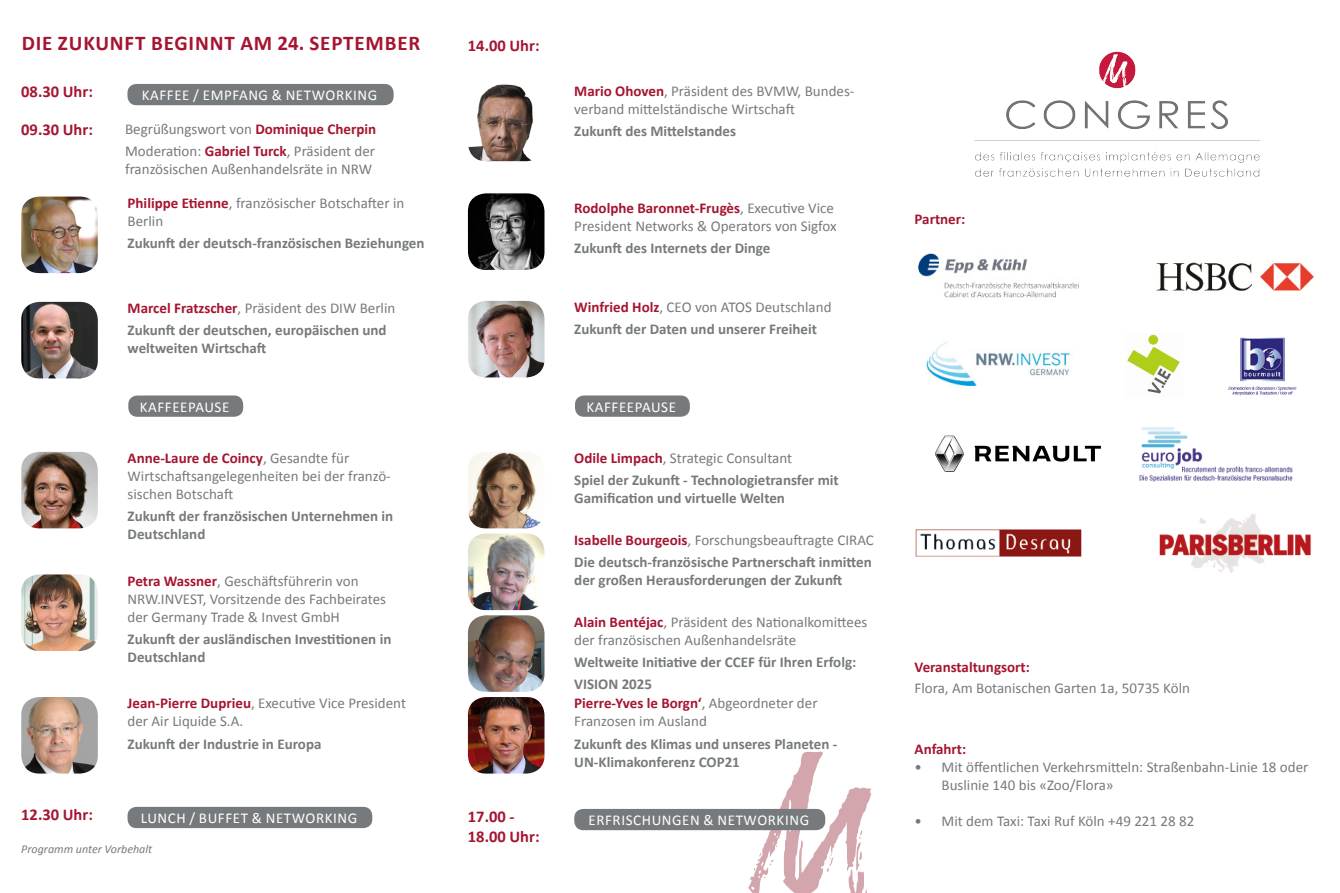
<style>
.page{position:relative;width:1340px;height:893px;background:#fff}
.page>*{position:absolute;margin:0;border:0;box-sizing:border-box;transform-origin:0 0}
.t1{font:700 21px "Calibri";letter-spacing:.04em;color:#a51531}
.t2{font:700 16.5px/19.8px "Calibri";color:#a51531}
.Paragraphe_programme{font:15px/18px "Calibri";color:#767a7c}
.Paragraphe_programme-2{font:700 15px/18px "Calibri";color:#767a7c}
.t3{font:15px "Calibri";letter-spacing:.04em;color:#fff}
.Default{font:15px/18px "Calibri";color:#767a7c}
.Titre{font:15px "Calibri";color:#767a7c}
.Titre-2{font:700 15px "Calibri";color:#a51531}
.t4{font:italic 12px "Calibri";color:#767a7c}
.s1{font-weight:700;color:#a51531}
</style>
<div class="page">
<svg style="left:747px;top:751px;width:125px;height:142px"></svg>
<div style="left:127px;top:84px;width:266px;height:21px;background:#767a7c;border-radius:9px"></div>
<div style="left:127px;top:807px;width:245px;height:21px;background:#767a7c;border-radius:9px"></div>
<div style="left:574px;top:809px;width:251px;height:21px;background:#767a7c;border-radius:9px"></div>
<div style="left:575px;top:395px;width:115px;height:22px;background:#767a7c;border-radius:9px"></div>
<div style="left:128px;top:395px;width:115px;height:22px;background:#767a7c;border-radius:9px"></div>
<img style="left:21px;top:197px;width:77px;height:76px">
<img style="left:21px;top:302px;width:77px;height:76px">
<img style="left:468px;top:301px;width:76px;height:76px">
<img style="left:21px;top:452px;width:77px;height:76px">
<img style="left:468px;top:85px;width:65px;height:76px">
<img style="left:21px;top:574px;width:77px;height:77px">
<img style="left:468px;top:615px;width:76px;height:77px">
<img style="left:468px;top:534px;width:76px;height:76px">
<img style="left:21px;top:697px;width:77px;height:77px">
<img style="left:468px;top:697px;width:76px;height:77px">
<img style="left:918px;top:253px;width:161px;height:45px">
<img style="left:1156px;top:262px;width:158px;height:29px">
<img style="left:974px;top:51px;width:286px;height:126px">
<img style="left:468px;top:193px;width:76px;height:77px">
<img style="left:468px;top:452px;width:73px;height:76px">
<img style="left:1159px;top:513px;width:152px;height:60px">
<img style="left:915px;top:529px;width:166px;height:28px">
<img style="left:926px;top:341px;width:144px;height:45px">
<img style="left:1127px;top:334px;width:53px;height:60px">
<img style="left:1139px;top:427px;width:154px;height:55px">
<svg style="left:974px;top:446px;width:126px;height:16px"></svg>
<svg style="left:935px;top:436px;width:28px;height:36px"></svg>
<img style="left:1228px;top:337px;width:69px;height:59px">
<p class="t1" style="left:22px;top:30px;width:400px">DIE ZUKUNFT BEGINNT AM 24. SEPTEMBER</p>
<p class="t2" style="left:21px;top:81px;width:73px">08.30 Uhr:</p>
<p class="t3" style="left:142px;top:86px;width:237px">KAFFEE / EMPFANG &amp; NETWORKING</p>
<p class="t2" style="left:21px;top:119px;width:73px">09.30 Uhr:</p>
<p class="Paragraphe_programme" style="left:125px;top:120px;width:253px">Begrüßungswort von <span class="s1">Dominique Cherpin</span></p>
<p class="Default" style="left:125px;top:142px;width:251px">Moderation: <span class="s1">Gabriel Turck</span>, Präsident der französischen Außenhandelsräte in NRW</p>
<p class="Paragraphe_programme" style="left:128px;top:194px;width:278px"><span class="s1">Philippe Etienne</span>, französischer Botschafter in<br>Berlin</p>
<p class="Paragraphe_programme-2" style="left:128px;top:234px;width:298px">Zukunft der deutsch-französischen Beziehungen</p>
<p class="Paragraphe_programme" style="left:128px;top:299px;width:269px"><span class="s1">Marcel Fratzscher</span>, Präsident des DIW Berlin</p>
<p class="Paragraphe_programme-2" style="left:128px;top:321px;width:260px">Zukunft der deutschen, europäischen und weltweiten Wirtschaft</p>
<p class="t2" style="left:468px;top:35px;width:73px">14.00 Uhr:</p>
<p class="Paragraphe_programme" style="left:574px;top:82px;width:282px"><span class="s1">Mario Ohoven</span>, Präsident des BVMW, Bundes&shy;verband mittelständische Wirtschaft</p>
<p class="Paragraphe_programme-2" style="left:574px;top:122px;width:163px">Zukunft des Mittelstandes</p>
<p class="Paragraphe_programme" style="left:574px;top:199px;width:264px"><span class="s1">Rodolphe Baronnet-Frugès</span>, Executive Vice<br>President Networks &amp; Operators von Sigfox</p>
<p class="Paragraphe_programme-2" style="left:574px;top:239px;width:198px">Zukunft des Internets der Dinge</p>
<p class="Paragraphe_programme" style="left:574px;top:298px;width:259px"><span class="s1">Winfried Holz</span>, CEO von ATOS Deutschland</p>
<p class="Paragraphe_programme-2" style="left:574px;top:320px;width:244px">Zukunft der Daten und unserer Freiheit</p>
<p class="t3" style="left:140px;top:397px;width:91px">KAFFEEPAUSE</p>
<p class="t3" style="left:586px;top:397px;width:91px">KAFFEEPAUSE</p>
<p class="Paragraphe_programme" style="left:128px;top:449px;width:265px"><span class="s1">Anne-Laure de Coincy</span>, Gesandte für<br>Wirtschaftsangelegenheiten bei der franzö&shy;sischen Botschaft</p>
<p class="Paragraphe_programme-2" style="left:128px;top:507px;width:267px">Zukunft der französischen Unternehmen in<br>Deutschland</p>
<p class="Paragraphe_programme" style="left:128px;top:572px;width:260px"><span class="s1">Petra Wassner</span>, Geschäftsführerin von<br>NRW.INVEST, Vorsitzende des Fachbeirates der Germany Trade &amp; Invest GmbH</p>
<p class="Paragraphe_programme-2" style="left:128px;top:630px;width:265px">Zukunft der ausländischen Investitionen in<br>Deutschland</p>
<p class="Paragraphe_programme" style="left:128px;top:694px;width:280px"><span class="s1">Jean-Pierre Duprieu</span>, Executive Vice President der Air Liquide S.A.</p>
<p class="Paragraphe_programme-2" style="left:128px;top:734px;width:195px">Zukunft der Industrie in Europa</p>
<p class="Paragraphe_programme" style="left:574px;top:449px;width:219px"><span class="s1">Odile Limpach</span>, Strategic Consultant</p>
<p class="Paragraphe_programme-2" style="left:574px;top:471px;width:266px">Spiel der Zukunft - Technologietransfer mit<br>Gamification und virtuelle Welten</p>
<p class="Paragraphe_programme" style="left:574px;top:531px;width:301px"><span class="s1">Isabelle Bourgeois</span>, Forschungsbeauftragte CIRAC</p>
<p class="Paragraphe_programme-2" style="left:574px;top:553px;width:299px">Die deutsch-französische Partnerschaft inmitten der großen Herausforderungen der Zukunft</p>
<p class="Paragraphe_programme" style="left:574px;top:613px;width:294px"><span class="s1">Alain Bentéjac</span>, Präsident des Nationalkomittees der französischen Außenhandelsräte</p>
<p class="Paragraphe_programme-2" style="left:574px;top:653px;width:283px">Weltweite Initiative der CCEF für Ihren Erfolg:</p>
<p class="Paragraphe_programme-2" style="left:574px;top:675px;width:79px">VISION 2025</p>
<p class="Paragraphe_programme" style="left:574px;top:694px;width:245px"><span class="s1">Pierre-Yves le Borgn‘</span>, Abgeordneter der<br>Franzosen im Ausland</p>
<p class="Paragraphe_programme-2" style="left:574px;top:734px;width:265px">Zukunft des Klimas und unseres Planeten -<br>UN-Klimakonferenz COP21</p>
<p class="t2" style="left:21px;top:804px;width:73px">12.30 Uhr:</p>
<p class="t3" style="left:141px;top:809px;width:218px">LUNCH / BUFFET &amp; NETWORKING</p>
<p class="t2" style="left:468px;top:806px;width:73px">17.00 -<br>18.00 Uhr:</p>
<p class="t3" style="left:588px;top:811px;width:222px">ERFRISCHUNGEN &amp; NETWORKING</p>
<p class="t4" style="left:21px;top:841px;width:132px">Programm unter Vorbehalt</p>
<p class="Titre-2" style="left:914px;top:209px;width:52px">Partner:</p>
<p class="Titre-2" style="left:914px;top:657px;width:117px">Veranstaltungsort:</p>
<p class="Titre" style="left:914px;top:678px;width:277px">Flora, Am Botanischen Garten 1a, 50735 Köln</p>
<p class="Titre-2" style="left:914px;top:740px;width:53px">Anfahrt:</p>
<p class="Paragraphe_programme" style="left:941px;top:758px;width:368px;text-indent:-27px">• Mit öffentlichen Verkehrsmitteln: Straßenbahn-Linie 18 oder<br>Buslinie 140 bis «Zoo/Flora»</p>
<p class="Paragraphe_programme" style="left:914px;top:812px;width:281px">• Mit dem Taxi: Taxi Ruf Köln +49 221 28 82</p>
</div>
